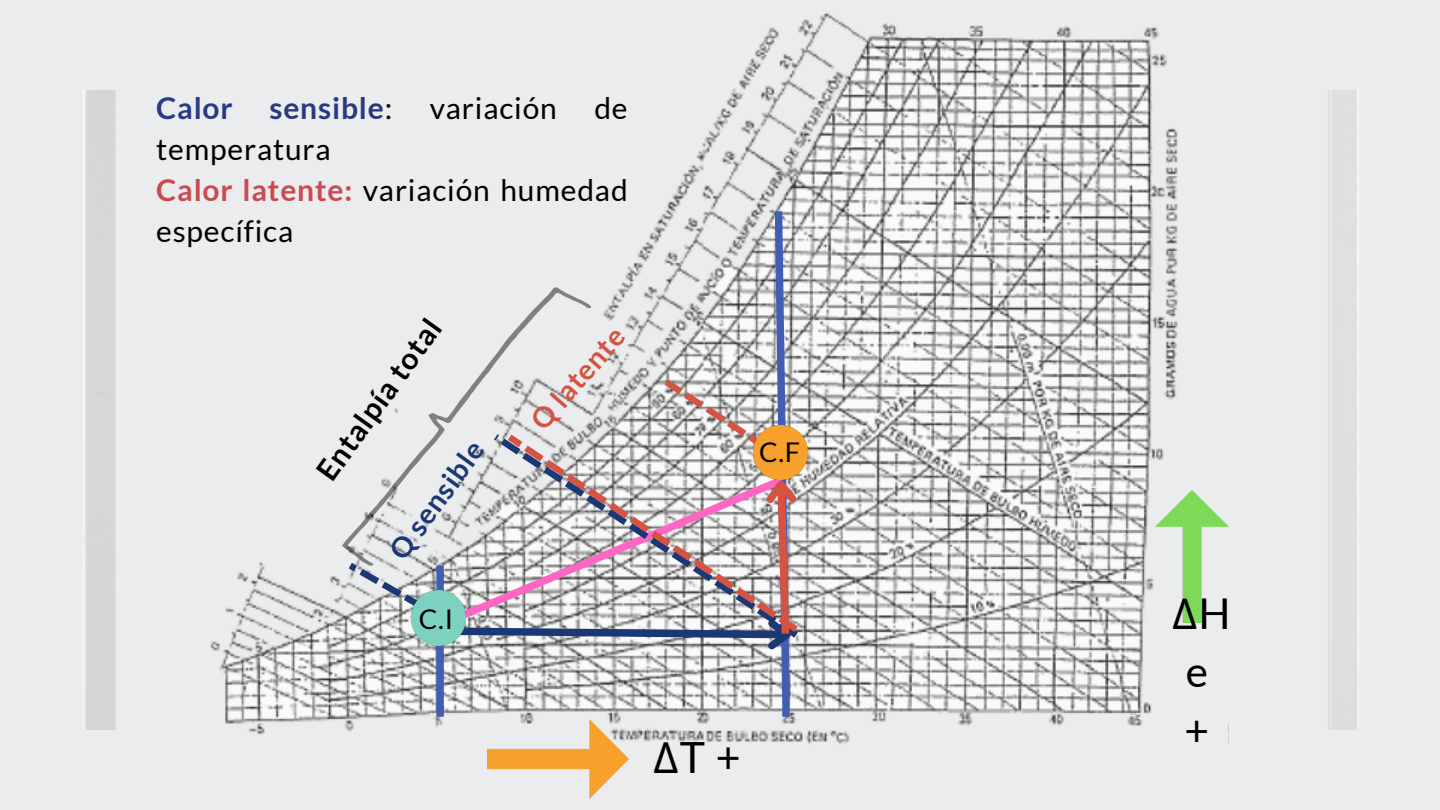
<style>
.page{position:relative;width:1440px;height:810px;background:#ebeced}
.page>*{position:absolute;margin:0;border:0;box-sizing:border-box;transform-origin:0 0}
.t1{font:43px "Lato";color:#000}
.t2{font:42.5px "Noto Sans";color:#000}
.t3{font:42.5px/58.5px "Lato";color:#000}
.t4{font:30px/41.2px "Lato";letter-spacing:.03em;color:#000}
.t5{font:700 30px "Lato";color:#000}
.t6{font:700 28.4px "Lato";color:#1b3876}
.t7{font:700 28.4px "Lato";color:#d65243}
.t8{font:27.1px "Lato";color:#000}
.s1{font-weight:700;color:#293a82}
.s2{font-weight:700;color:#ca4a51}
.s3{font-family:"Noto Sans"}
.s4{font-family:"Lato"}
</style>
<div class="page">
<img style="left:83px;top:90px;width:1276px;height:639px">
<img style="left:209px;top:12px;width:1019px;height:732px">
<div style="left:200px;top:187px;width:19px;height:343px;background:#ebeced"></div>
<img style="left:1155px;top:490px;width:73px;height:132px">
<img style="left:803px;top:426px;width:5px;height:54px">
<svg style="left:349px;top:204px;width:454px;height:520px"></svg>
<img style="left:487px;top:719px;width:142px;height:79px">
<svg style="left:332px;top:268px;width:260px;height:309px"></svg>
<p class="t4" style="left:156px;top:86px;width:473px"><span class="s1">Calor sensible</span>: variación de temperatura<br><span class="s2">Calor latente:</span> variación humedad específica</p>
<p class="t5" style="left:308px;top:466px;width:193px;rotate:-54deg">Entalpía total</p>
<p class="t6" style="left:382px;top:545px;width:140px;rotate:-54deg">Q sensible</p>
<p class="t8" style="left:419px;top:602px;width:36px">C.I</p>
<p class="t7" style="left:523px;top:414px;width:127px;rotate:-49deg">Q latente</p>
<p class="t8" style="left:759px;top:435px;width:43px">C.F</p>
<h1 class="t1" style="left:654px;top:731px;width:89px"><span class="s3">Δ</span>T +</h1>
<h2 class="t2" style="left:1173px;top:583px;width:60px">Δ<span class="s4">H</span></h2>
<h2 class="t3" style="left:1185px;top:641px;width:26px">e +</h2>
</div>
